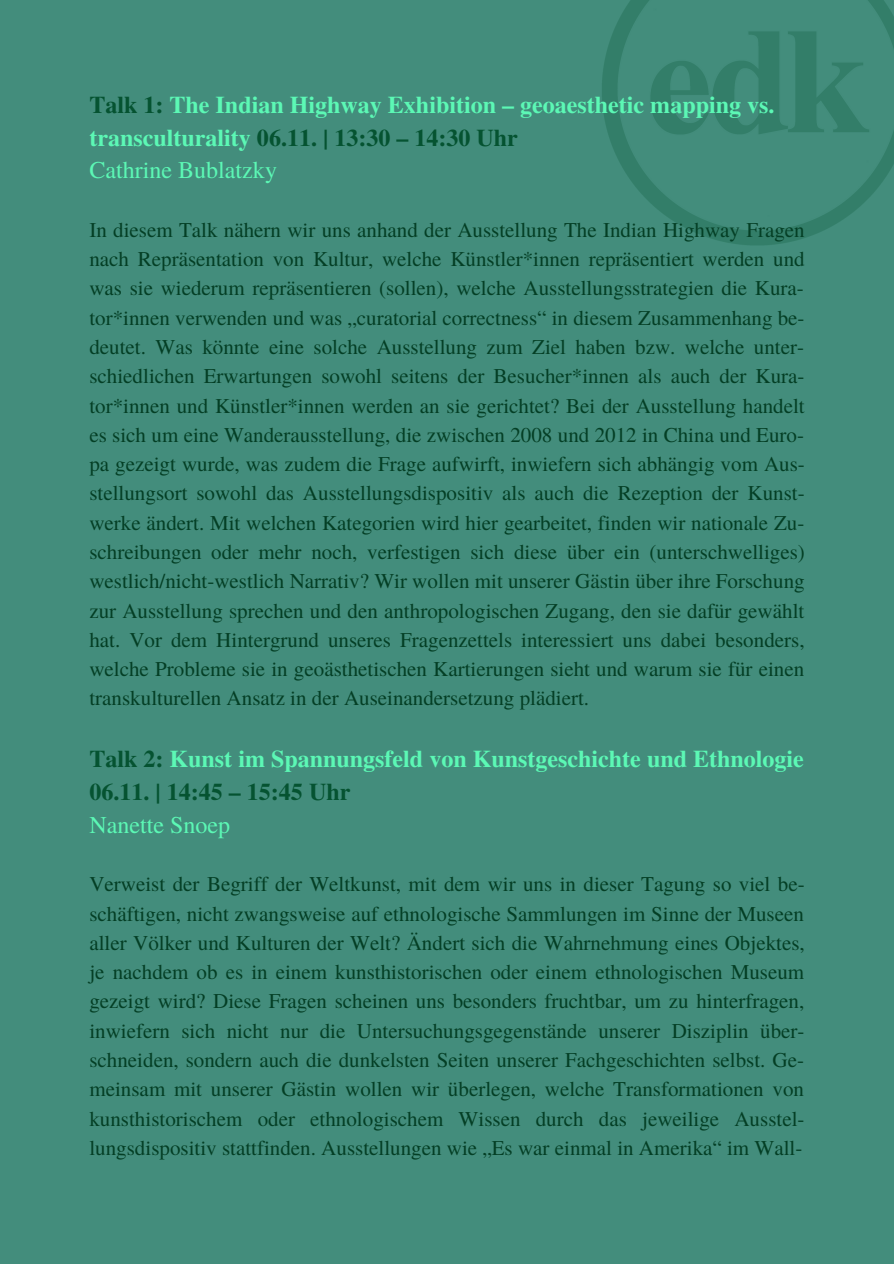
<style>
.page{position:relative;width:894px;height:1264px;background:#fff}
.page>*{position:absolute;margin:0;border:0;box-sizing:border-box;transform-origin:0 0}
.t1{font:700 24px/32.7px "Te X Gyre Termes";color:#5cf8b5}
.t2{font:24px "Te X Gyre Termes";color:#5cf8b5}
.t3{font:21px/29.2px "Te X Gyre Termes";color:#043f25;text-align:justify}
.s1{color:#055331}
</style>
<div class="page">
<div style="left:0;top:0;width:893px;height:1263px;background:#438d7c"></div>
<img style="left:599px;top:0;width:294px;height:248px">
<p class="t1" style="left:89px;top:87px;width:686px"><span class="s1">Talk 1:</span> The Indian Highway Exhibition – geoaesthetic mapping vs. transculturality <span class="s1">06.11. | 13:30 – 14:30 Uhr</span></p>
<p class="t2" style="left:89px;top:153px;width:189px">Cathrine Bublatzky</p>
<p class="t3" style="left:89px;top:214px;width:716px">In diesem Talk nähern wir uns anhand der Ausstellung The Indian Highway Fragen nach Repräsentation von Kultur, welche Künstler*innen repräsentiert werden und was sie wiederum repräsentieren (sollen), welche Ausstellungsstrategien die Kura&shy;tor*innen verwenden und was „curatorial correctness“ in diesem Zusammenhang be&shy;deutet. Was könnte eine solche Ausstellung zum Ziel haben bzw. welche unter&shy;schiedlichen Erwartungen sowohl seitens der Besucher*innen als auch der Kura&shy;tor*innen und Künstler*innen werden an sie gerichtet? Bei der Ausstellung handelt es sich um eine Wanderausstellung, die zwischen 2008 und 2012 in China und Euro&shy;pa gezeigt wurde, was zudem die Frage aufwirft, inwiefern sich abhängig vom Aus&shy;stellungsort sowohl das Ausstellungsdispositiv als auch die Rezeption der Kunst&shy;werke ändert. Mit welchen Kategorien wird hier gearbeitet, finden wir nationale Zu&shy;schreibungen oder mehr noch, verfestigen sich diese über ein (unterschwelliges) westlich/nicht-westlich Narrativ? Wir wollen mit unserer Gästin über ihre Forschung zur Ausstellung sprechen und den anthropologischen Zugang, den sie dafür gewählt hat. Vor dem Hintergrund unseres Fragenzettels interessiert uns dabei besonders, welche Probleme sie in geoästhetischen Kartierungen sieht und warum sie für einen transkulturellen Ansatz in der Auseinandersetzung plädiert.</p>
<p class="t1" style="left:89px;top:741px;width:715px"><span class="s1">Talk 2:</span> Kunst im Spannungsfeld von Kunstgeschichte und Ethnologie<br><span class="s1">06.11. | 14:45 – 15:45 Uhr</span></p>
<p class="t2" style="left:89px;top:807px;width:142px">Nanette Snoep</p>
<p class="t3" style="left:89px;top:868px;width:716px">Verweist der Begriff der Weltkunst, mit dem wir uns in dieser Tagung so viel be&shy;schäftigen, nicht zwangsweise auf ethnologische Sammlungen im Sinne der Museen aller Völker und Kulturen der Welt? Ändert sich die Wahrnehmung eines Objektes, je nachdem ob es in einem kunsthistorischen oder einem ethnologischen Museum gezeigt wird? Diese Fragen scheinen uns besonders fruchtbar, um zu hinterfragen, inwiefern sich nicht nur die Untersuchungsgegenstände unserer Disziplin über&shy;schneiden, sondern auch die dunkelsten Seiten unserer Fachgeschichten selbst. Ge&shy;meinsam mit unserer Gästin wollen wir überlegen, welche Transformationen von kunsthistorischem oder ethnologischem Wissen durch das jeweilige Ausstel&shy;lungsdispositiv stattfinden. Ausstellungen wie „Es war einmal in Amerika“ im Wall-</p>
</div>
